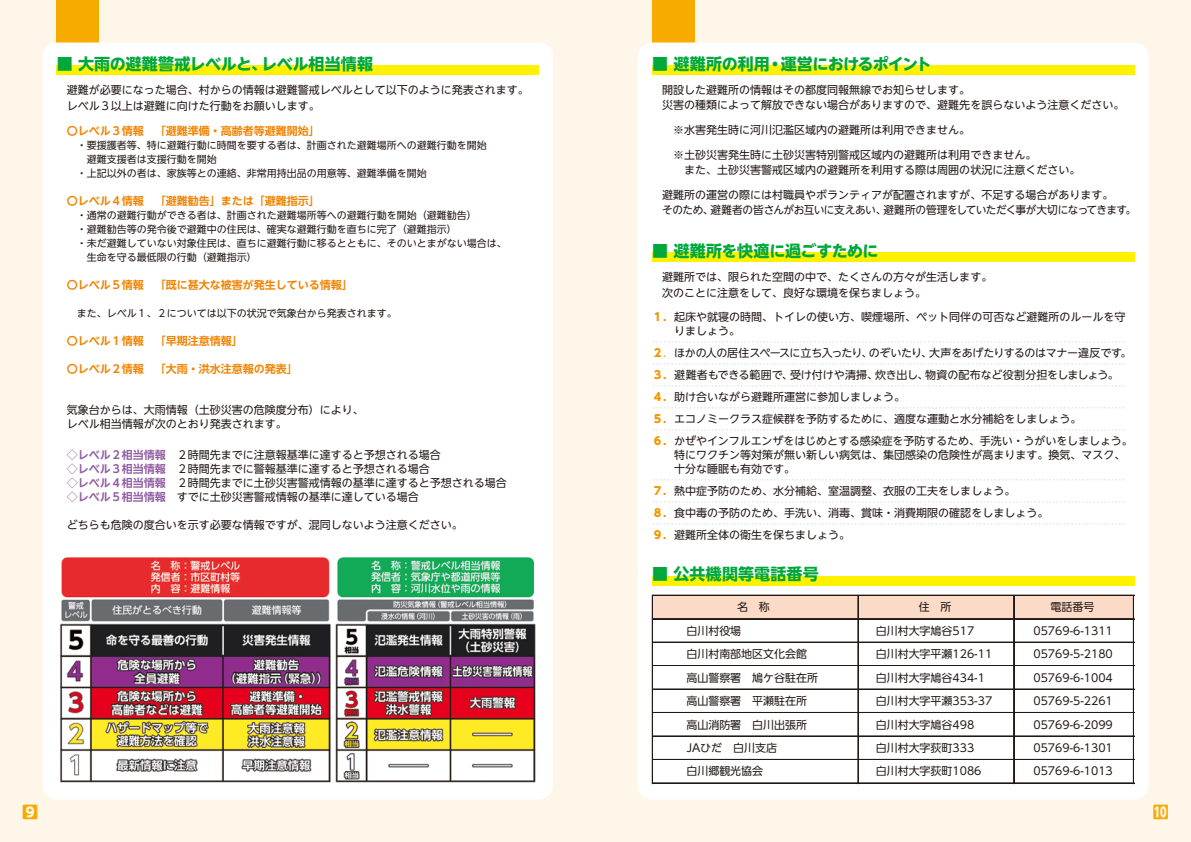
<style>
.page{position:relative;width:1191px;height:842px;background:#fff}
.page>*{position:absolute;margin:0;border:0;box-sizing:border-box;transform-origin:0 0}
.t1{font:700 16px "UD Shin Go NT Pr 6 N";letter-spacing:-.01em;color:#00a73b}
.t2{font:700 16px "UD Shin Go NT Pr 6 N";letter-spacing:-.035em;color:#00a73b}
.t3{font:700 16px "UD Shin Go NT Pr 6 N";letter-spacing:.01em;color:#00a73b}
.t4{font:800 16px "UD Shin Go NT Pr 6 N";color:#f7ab00}
.t5{font:11px/23.5px "UD Shin Go NT Pr 6 N";color:#221815}
.t6{font:11px/11px "UD Shin Go NT Pr 6 N";color:#dcdddd}
.t7{font:700 11px "UD Shin Go NT Pr 6 N De";color:#f08300}
.t8{font:10px/14px "UD Shin Go NT Pr 6 N";color:#221815}
.s1{font-family:"UD Shin Go NT Pr 6 N De";font-weight:700;color:#915da3}
.s2{font-weight:800;color:#f39700}
.s3{color:#f39700}
.s4{color:#221815}
</style>
<div class="page">
<div style="left:0;top:0;width:595px;height:842px;background:#fff6ea"></div>
<div style="left:596px;top:0;width:595px;height:842px;background:#fff6ea"></div>
<div style="left:57px;top:0;width:42px;height:48px;background:#f7ab00"></div>
<div style="left:652px;top:0;width:42px;height:48px;background:#f7ab00"></div>
<div style="left:43px;top:43px;width:510px;height:756px;background:#fff;border-radius:14px"></div>
<div style="left:638px;top:43px;width:510px;height:756px;background:#fff;border-radius:14px"></div>
<div style="left:652px;top:596px;width:481px;height:23px;background:#fbdac8"></div>
<div style="left:57px;top:65px;width:482px;height:9px;background:#fff100"></div>
<div style="left:652px;top:65px;width:482px;height:9px;background:#fff100"></div>
<div style="left:652px;top:253px;width:482px;height:9px;background:#fff100"></div>
<div style="left:652px;top:577px;width:482px;height:9px;background:#fff100"></div>
<hr style="left:652px;top:595px;width:1px;height:189px;background:#221815">
<hr style="left:857px;top:596px;width:1px;height:188px;background:#221815">
<hr style="left:858px;top:596px;width:1px;height:188px;background:#221815">
<hr style="left:1013px;top:596px;width:1px;height:188px;background:#221815">
<hr style="left:1133px;top:596px;width:1px;height:188px;background:#221815">
<hr style="left:653px;top:595px;width:481px;height:1px;background:#221815">
<hr style="left:653px;top:618px;width:481px;height:1px;background:#221815">
<hr style="left:653px;top:642px;width:481px;height:1px;background:#221815">
<hr style="left:653px;top:665px;width:481px;height:1px;background:#221815">
<hr style="left:653px;top:689px;width:481px;height:1px;background:#221815">
<hr style="left:653px;top:712px;width:481px;height:1px;background:#221815">
<hr style="left:653px;top:736px;width:481px;height:1px;background:#221815">
<hr style="left:653px;top:759px;width:481px;height:1px;background:#221815">
<hr style="left:653px;top:783px;width:481px;height:1px;background:#221815">
<img style="left:60px;top:557px;width:476px;height:226px">
<h1 class="t1" style="left:57px;top:51px;width:318px">■ 大雨の避難警戒レベルと、レベル相当情報</h1>
<p class="t5" style="left:67px;top:81px;width:464px;line-height:16px">避難が必要になった場合、村からの情報は避難警戒レベルとして以下のように発表されます。レベル３以上は避難に向けた行動をお願いします。</p>
<p class="t7" style="left:67px;top:122px;width:254px">〇レベル３情報　「避難準備・高齢者等避難開始」</p>
<p class="t8" style="left:67px;top:138px;width:421px">　・要援護者等、特に避難行動に時間を要する者は、計画された避難場所への避難行動を開始　　避難支援者は支援行動を開始<br>　・上記以外の者は、家族等との連絡、非常用持出品の用意等、避難準備を開始</p>
<p class="t7" style="left:67px;top:192px;width:254px">〇レベル４情報　「避難勧告」または「避難指示」</p>
<p class="t8" style="left:67px;top:208px;width:441px">　・通常の避難行動ができる者は、計画された避難場所等への避難行動を開始（避難勧告）<br>　・避難勧告等の発令後で避難中の住民は、確実な避難行動を直ちに完了（避難指示）<br>　・未だ避難していない対象住民は、直ちに避難行動に移るとともに、そのいとまがない場合は、　　生命を守る最低限の行動（避難指示）</p>
<p class="t7" style="left:67px;top:276px;width:287px">〇レベル５情報　「既に甚大な被害が発生している情報」</p>
<p class="t8" style="left:67px;top:306px;width:331px">　また、レベル１、２については以下の状況で気象台から発表されます。</p>
<p class="t7" style="left:67px;top:332px;width:177px">〇レベル１情報　「早期注意情報」</p>
<p class="t7" style="left:67px;top:360px;width:232px">〇レベル２情報　「大雨・洪水注意報の発表」</p>
<p class="t5" style="left:67px;top:403px;width:298px;line-height:14px">気象台からは、大雨情報（土砂災害の危険度分布）により、レベル相当情報が次のとおり発表されます。</p>
<p class="t5" style="left:67px;top:448px;width:441px;line-height:14px"><span class="s1">◇レベル２相当情報</span>　２時間先までに注意報基準に達すると予想される場合<br><span class="s1">◇レベル３相当情報</span>　２時間先までに警報基準に達すると予想される場合<br><span class="s1">◇レベル４相当情報</span>　２時間先までに土砂災害警戒情報の基準に達すると予想される場合<span class="s1">◇レベル５相当情報</span>　すでに土砂災害警戒情報の基準に達している場合</p>
<p class="t5" style="left:67px;top:513px;width:397px">どちらも危険の度合いを示す必要な情報ですが、混同しないよう注意ください。</p>
<h1 class="t4" style="left:22px;top:798px;width:17px">9</h1>
<h1 class="t2" style="left:652px;top:51px;width:281px">■ 避難所の利用・運営におけるポイント</h1>
<p class="t5" style="left:662px;top:82px;width:463px;line-height:15px">開設した避難所の情報はその都度同報無線でお知らせします。<br>災害の種類によって解放できない場合がありますので、避難先を誤らないよう注意ください。</p>
<p class="t5" style="left:662px;top:118px;width:309px">　※水害発生時に河川氾濫区域内の避難所は利用できません。</p>
<p class="t5" style="left:662px;top:147px;width:419px;line-height:15px">　※土砂災害発生時に土砂災害特別警戒区域内の避難所は利用できません。<br>　　また、土砂災害警戒区域内の避難所を利用する際は周囲の状況に注意ください。</p>
<p class="t5" style="left:662px;top:187px;width:475px;line-height:15px">避難所の運営の際には村職員やボランティアが配置されますが、不足する場合があります。<br>そのため、避難者の皆さんがお互いに支えあい、避難所の管理をしていただく事が大切になってきます。</p>
<h1 class="t1" style="left:652px;top:238px;width:228px">■ 避難所を快適に過ごすために</h1>
<p class="t5" style="left:662px;top:268px;width:331px;line-height:16px">避難所では、限られた空間の中で、たくさんの方々が生活します。次のことに注意をして、良好な環境を保ちましょう。</p>
<p class="t5" style="left:674px;top:309px;width:452px;line-height:14px;text-indent:-22px"><span class="s2">１．</span>起床や就寝の時間、トイレの使い方、喫煙場所、ペット同伴の可否など避難所のルールを守りましょう。</p>
<p class="t6" style="left:652px;top:335px;width:482px">…………………………………………………………………………………………………………………<span class="s2">２</span><span class="s3">．</span><span class="s4">ほかの人の居住スペースに立ち入ったり、のぞいたり、大声をあげたりするのはマナー違反です。</span>…………………………………………………………………………………………………………………<span class="s2">３．</span><span class="s4">避難者もできる範囲で、受け付けや清掃、炊き出し、物資の配布など役割分担をしましょう。</span>…………………………………………………………………………………………………………………<span class="s2">４．</span><span class="s4">助け合いながら避難所運営に参加しましょう。</span>…………………………………………………………………………………………………………………<span class="s2">５．</span><span class="s4">エコノミークラス症候群を予防するために、適度な運動と水分補給をしましょう。</span>…………………………………………………………………………………………………………………<span class="s2">６．</span><span class="s4">かぜやインフルエンザをはじめとする感染症を予防するため、手洗い・うがいをしましょう。</span></p>
<p class="t5" style="left:674px;top:447px;width:452px;line-height:14px">特にワクチン等対策が無い新しい病気は、集団感染の危険性が高まります。換気、マスク、十分な睡眠も有効です。</p>
<p class="t6" style="left:652px;top:473px;width:474px">…………………………………………………………………………………………………………………<span class="s2">７．</span><span class="s4">熱中症予防のため、水分補給、室温調整、衣服の工夫をしましょう。</span>…………………………………………………………………………………………………………………<span class="s2">８．</span><span class="s4">食中毒の予防のため、手洗い、消毒、賞味・消費期限の確認をしましょう。</span>…………………………………………………………………………………………………………………<span class="s2">９．</span><span class="s4">避難所全体の衛生を保ちましょう。</span></p>
<h1 class="t3" style="left:652px;top:561px;width:168px">■ 公共機関等電話番号</h1>
<p class="t5" style="left:686px;top:595px;width:133px;text-indent:51px">名　称<br>白川村役場<br>白川村南部地区文化会館高山警察署　鳩ケ谷駐在所高山警察署　平瀬駐在所</p>
<p class="t5" style="left:918px;top:595px;width:34px">住　所</p>
<p class="t5" style="left:875px;top:712px;width:100px">白川村大字鳩谷498</p>
<p class="t5" style="left:1050px;top:595px;width:45px">電話番号</p>
<p class="t5" style="left:875px;top:618px;width:118px">白川村大字鳩谷517<br>白川村大字平瀬126-11白川村大字鳩谷434-1白川村大字平瀬353-37</p>
<p class="t5" style="left:875px;top:736px;width:107px">白川村大字荻町333白川村大字荻町1086</p>
<p class="t5" style="left:1033px;top:618px;width:81px">05769-6-1311<br>05769-5-2180</p>
<p class="t5" style="left:1033px;top:665px;width:81px">05769-6-1004<br>05769-5-2261</p>
<p class="t5" style="left:686px;top:712px;width:122px">高山消防署　白川出張所</p>
<p class="t5" style="left:1033px;top:712px;width:81px">05769-6-2099</p>
<p class="t5" style="left:686px;top:736px;width:92px">JAひだ　白川支店白川郷観光協会</p>
<p class="t5" style="left:1033px;top:736px;width:81px">05769-6-1301<br>05769-6-1013</p>
</div>
